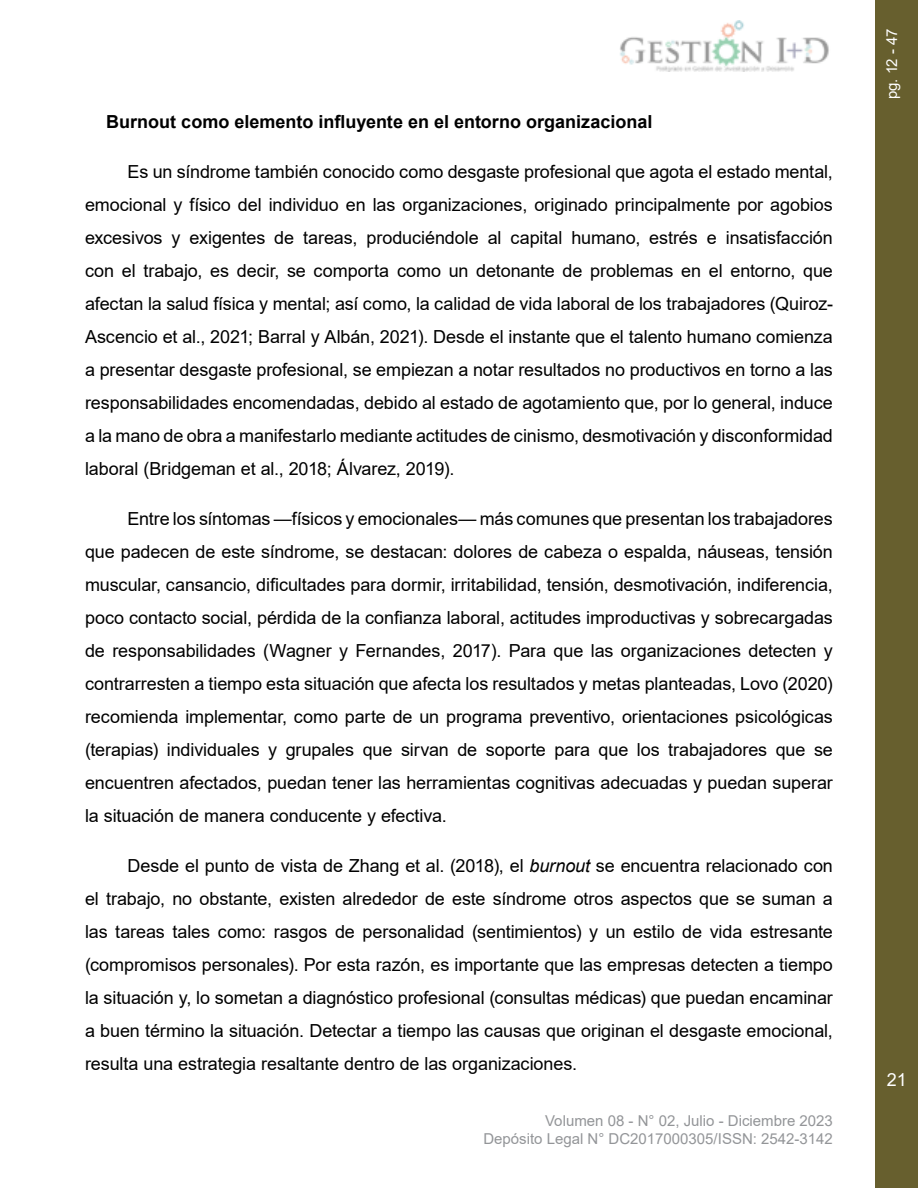
<style>
.page{position:relative;width:918px;height:1188px;background:#fff}
.page>*{position:absolute;margin:0;border:0;box-sizing:border-box;transform-origin:0 0}
.t1{font:18px/33px "Arial";letter-spacing:-.005em;color:#000;text-align:justify}
.t2{font:700 18px "Arial";color:#000}
.t3{font:18px "Arial";color:#fff}
.t4{font:15px/18px "Arial";color:#939598;text-align:right}
.t5{font:15px "Arial";color:#fff}
.s1{font-style:italic}
</style>
<div class="page">
<div style="left:876px;top:0;width:42px;height:1188px;background:#675f2e"></div>
<img style="left:620px;top:21px;width:209px;height:51px">
<p class="t2" style="left:106px;top:109px;width:548px">Burnout como elemento influyente en el entorno organizacional</p>
<p class="t1" style="left:85px;top:155px;width:749px;text-indent:43px">Es un síndrome también conocido como desgaste profesional que agota el estado mental, emocional y físico del individuo en las organizaciones, originado principalmente por agobios excesivos y exigentes de tareas, produciéndole al capital humano, estrés e insatisfacción con el trabajo, es decir, se comporta como un detonante de problemas en el entorno, que afectan la salud física y mental; así como, la calidad de vida laboral de los trabajadores (Quiroz-Ascencio et al., 2021; Barral y Albán, 2021). Desde el instante que el talento humano comienza a presentar desgaste profesional, se empiezan a notar resultados no productivos en torno a las responsabilidades encomendadas, debido al estado de agotamiento que, por lo general, induce a la mano de obra a manifestarlo mediante actitudes de cinismo, desmotivación y disconformidad laboral (Bridgeman et al., 2018; Álvarez, 2019).</p>
<p class="t1" style="left:85px;top:502px;width:749px;text-indent:43px">Entre los síntomas —físicos y emocionales— más comunes que presentan los trabajadores que padecen de este síndrome, se destacan: dolores de cabeza o espalda, náuseas, tensión muscular, cansancio, dificultades para dormir, irritabilidad, tensión, desmotivación, indiferencia, poco contacto social, pérdida de la confianza laboral, actitudes improductivas y sobrecargadas de responsabilidades (Wagner y Fernandes, 2017). Para que las organizaciones detecten y contrarresten a tiempo esta situación que afecta los resultados y metas planteadas, Lovo (2020) recomienda implementar, como parte de un programa preventivo, orientaciones psicológicas (terapias) individuales y grupales que sirvan de soporte para que los trabajadores que se encuentren afectados, puedan tener las herramientas cognitivas adecuadas y puedan superar la situación de manera conducente y efectiva.</p>
<p class="t1" style="left:85px;top:849px;width:749px;text-indent:43px">Desde el punto de vista de Zhang et al. (2018), el <span class="s1">burnout</span> se encuentra relacionado con el trabajo, no obstante, existen alrededor de este síndrome otros aspectos que se suman a las tareas tales como: rasgos de personalidad (sentimientos) y un estilo de vida estresante (compromisos personales). Por esta razón, es importante que las empresas detecten a tiempo la situación y, lo sometan a diagnóstico profesional (consultas médicas) que puedan encaminar a buen término la situación. Detectar a tiempo las causas que originan el desgaste emocional, resulta una estrategia resaltante dentro de las organizaciones.</p>
<p class="t4" style="left:483px;top:1112px;width:351px">Volumen 08 - N° 02, Julio - Diciembre 2023<br>Depósito Legal N° DC2017000305/ISSN: 2542-3142</p>
<p class="t5" style="left:882px;top:99px;width:72px;rotate:-90deg">pg. 12 - 47</p>
<p class="t3" style="left:887px;top:1068px;width:22px">21</p>
</div>
